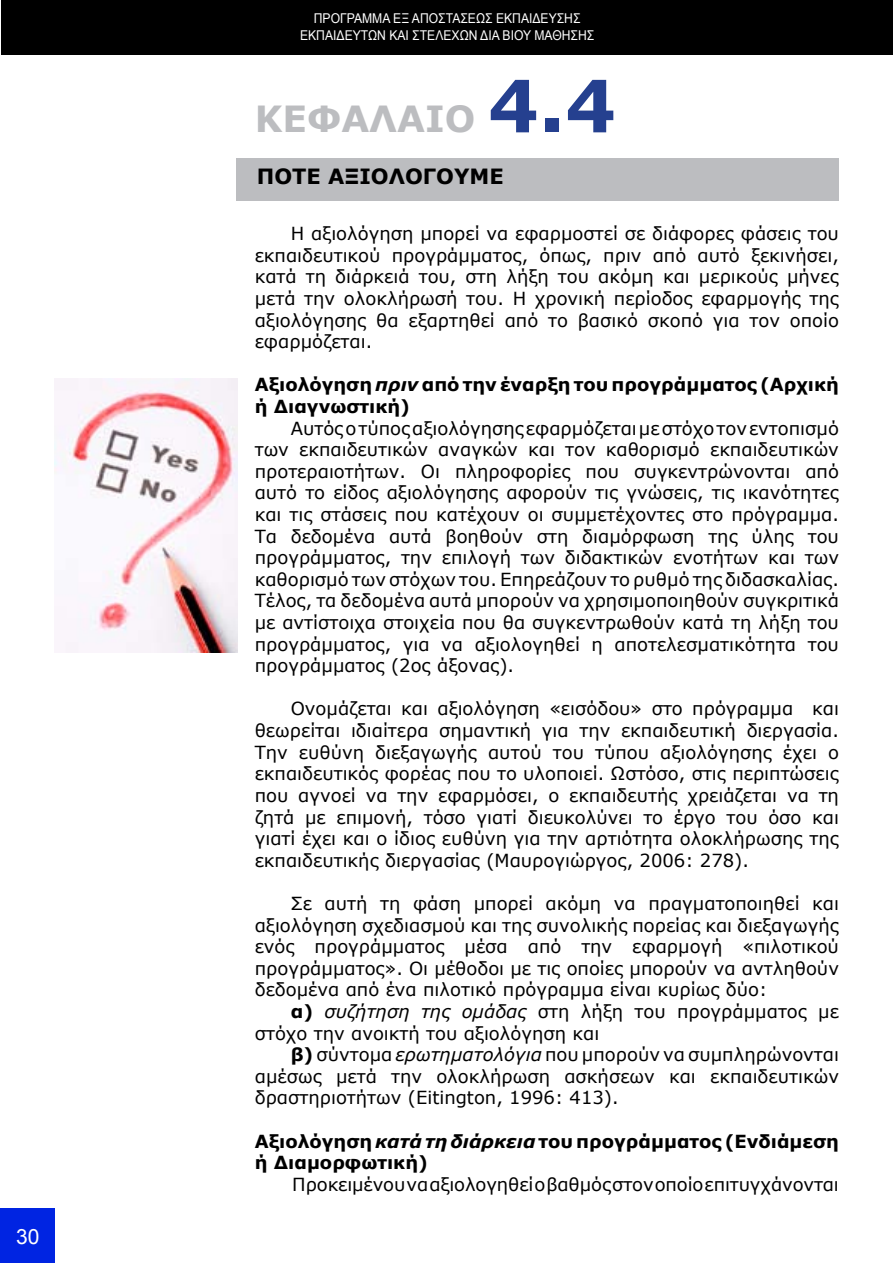
<style>
.page{position:relative;width:893px;height:1263px;background:#fff}
.page>*{position:absolute;margin:0;border:0;box-sizing:border-box;transform-origin:0 0}
.t1{font:700 36px "Verdana";color:#bcbdc0}
.t2{font:700 21px "Verdana";color:#000}
.t3{font:21px "Arial";color:#fff}
.t4{font:18px/21.6px "Verdana";color:#000;text-align:justify}
.t5{font:700 18px/21.6px "Verdana";color:#000}
.t6{font:13.5px/16.2px "Arial";color:#fff;text-align:center;scale:.9 1}
.s1{font-size:72px;color:#25408f}
.s2{font-style:italic}
.s3{font-weight:700}
</style>
<div class="page">
<div style="left:1px;top:0;width:892px;height:54px;background:#000"></div>
<div style="left:1px;top:1209px;width:54px;height:54px;background:#0024e2"></div>
<div style="left:237px;top:158px;width:602px;height:43px;background:#bcbdc0"></div>
<img style="left:54px;top:378px;width:183px;height:275px">
<p class="t3" style="left:16px;top:1222px;width:25px">30</p>
<p class="t6" style="left:300px;top:11px;width:328px">ΠΡΟΓΡΑΜΜΑ ΕΞ ΑΠΟΣΤΑΣΕΩΣ ΕΚΠΑΙΔΕΥΣΗΣ<br>ΕΚΠΑΙΔΕΥΤΩΝ ΚΑΙ ΣΤΕΛΕΧΩΝ ΔΙΑ ΒΙΟΥ ΜΑΘΗΣΗΣ</p>
<h1 class="t1" style="left:255px;top:96px;width:363px">ΚΕΦΑΛΑΙΟ <span class="s1">4.4</span></h1>
<p class="t2" style="left:257px;top:163px;width:249px">ΠΟΤΕ ΑΞΙΟΛΟΓΟΥΜΕ</p>
<p class="t4" style="left:255px;top:222px;width:586px;text-indent:36px">Η αξιολόγηση μπορεί να εφαρμοστεί σε διάφορες φάσεις του εκπαιδευτικού προγράμματος, όπως, πριν από αυτό ξεκινήσει, κατά τη διάρκειά του, στη λήξη του ακόμη και μερικούς μήνες μετά την ολοκλήρωσή του. Η χρονική περίοδος εφαρμογής της αξιολόγησης θα εξαρτηθεί από το βασικό σκοπό για τον οποίο εφαρμόζεται.</p>
<p class="t5" style="left:255px;top:373px;width:586px">Αξιολόγηση <span class="s2">πριν</span> από την έναρξη του προγράμματος (Αρχική ή Διαγνωστική)</p>
<p class="t4" style="left:255px;top:417px;width:586px;text-indent:36px">Αυτός ο τύπος αξιολόγησης εφαρμόζεται με στόχο τον εντοπισμό των εκπαιδευτικών αναγκών και τον καθορισμό εκπαιδευτικών προτεραιοτήτων. Οι πληροφορίες που συγκεντρώνονται από αυτό το είδος αξιολόγησης αφορούν τις γνώσεις, τις ικανότητες και τις στάσεις που κατέχουν οι συμμετέχοντες στο πρόγραμμα.<br>Τα δεδομένα αυτά βοηθούν στη διαμόρφωση της ύλης του προγράμματος, την επιλογή των διδακτικών ενοτήτων και των καθορισμό των στόχων του. Επηρεάζουν το ρυθμό της διδασκαλίας.<br>Τέλος, τα δεδομένα αυτά μπορούν να χρησιμοποιηθούν συγκριτικά με αντίστοιχα στοιχεία που θα συγκεντρωθούν κατά τη λήξη του προγράμματος, για να αξιολογηθεί η αποτελεσματικότητα του προγράμματος (2ος άξονας).</p>
<p class="t4" style="left:255px;top:697px;width:586px;text-indent:36px">Ονομάζεται και αξιολόγηση «εισόδου» στο πρόγραμμα και θεωρείται ιδιαίτερα σημαντική για την εκπαιδευτική διεργασία.<br>Την ευθύνη διεξαγωγής αυτού του τύπου αξιολόγησης έχει ο εκπαιδευτικός φορέας που το υλοποιεί. Ωστόσο, στις περιπτώσεις που αγνοεί να την εφαρμόσει, ο εκπαιδευτής χρειάζεται να τη ζητά με επιμονή, τόσο γιατί διευκολύνει το έργο του όσο και γιατί έχει και ο ίδιος ευθύνη για την αρτιότητα ολοκλήρωσης της εκπαιδευτικής διεργασίας (Μαυρογιώργος, 2006: 278).</p>
<p class="t4" style="left:255px;top:892px;width:586px;text-indent:36px">Σε αυτή τη φάση μπορεί ακόμη να πραγματοποιηθεί και αξιολόγηση σχεδιασμού και της συνολικής πορείας και διεξαγωγής ενός προγράμματος μέσα από την εφαρμογή «πιλοτικού προγράμματος». Οι μέθοδοι με τις οποίες μπορούν να αντληθούν δεδομένα από ένα πιλοτικό πρόγραμμα είναι κυρίως δύο:</p>
<p class="t4" style="left:255px;top:1000px;width:586px;text-indent:36px"><span class="s3">α)</span> <span class="s2">συζήτηση της ομάδας</span> στη λήξη του προγράμματος με στόχο την ανοικτή του αξιολόγηση και</p>
<p class="t4" style="left:255px;top:1043px;width:586px;text-indent:36px"><span class="s3">β)</span> σύντομα <span class="s2">ερωτηματολόγια</span> που μπορούν να συμπληρώνονται αμέσως μετά την ολοκλήρωση ασκήσεων και εκπαιδευτικών δραστηριοτήτων (Eitington, 1996: 413).</p>
<p class="t5" style="left:255px;top:1129px;width:586px">Αξιολόγηση <span class="s2">κατά τη διάρκεια</span> του προγράμματος (Ενδιάμεση ή Διαμορφωτική)</p>
<p class="t4" style="left:292px;top:1173px;width:548px">Προκειμένου να αξιολογηθεί ο βαθμός στον οποίο επιτυγχάνονται</p>
</div>
